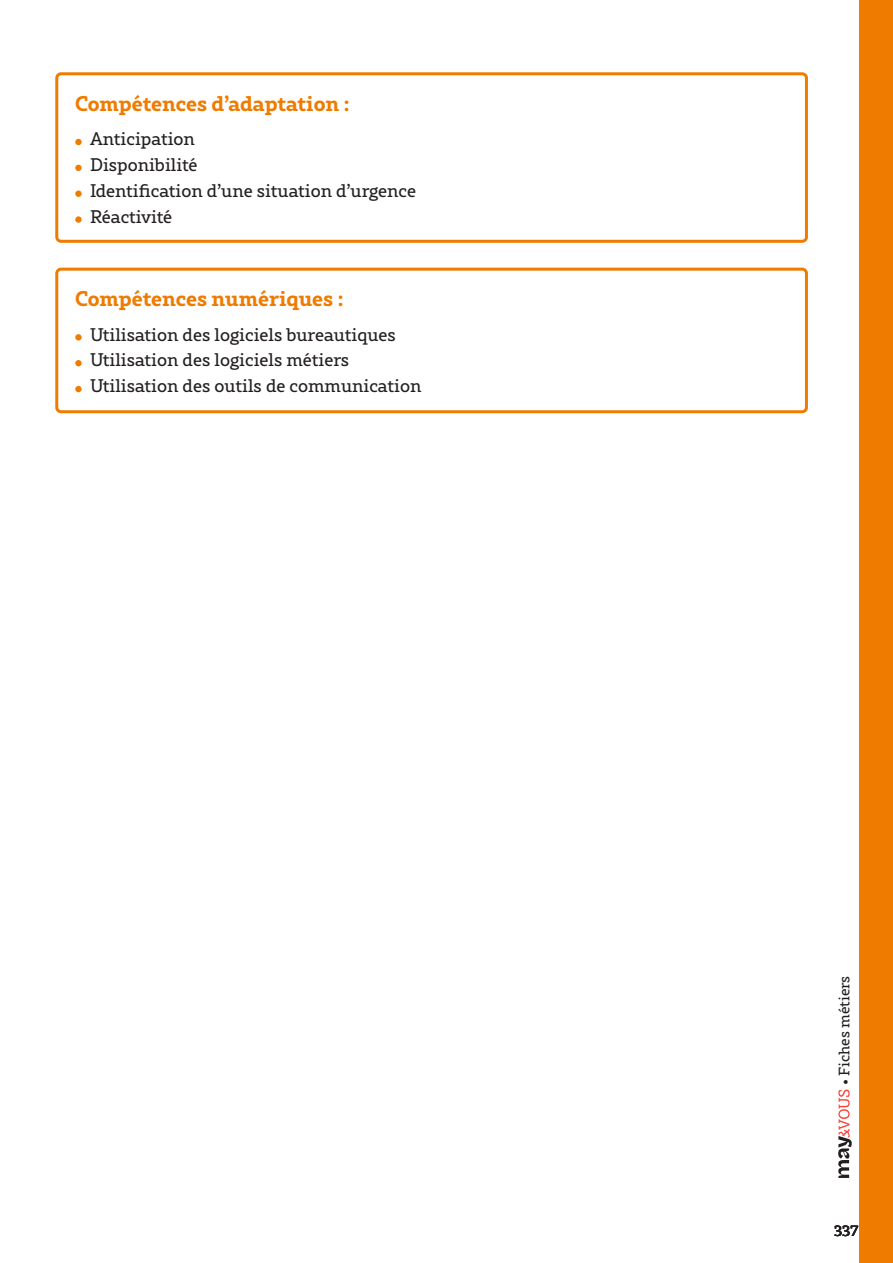
<style>
.page{position:relative;width:893px;height:1263px;background:#fff}
.page>*{position:absolute;margin:0;border:0;box-sizing:border-box;transform-origin:0 0}
.t1{font:700 21px "Rival Slab";color:#ef7b00}
.t2{font:18px "Rival Slab";color:#231f20}
.t3{font:15px "Rival Slab";color:#231f20}
</style>
<div class="page">
<svg style="left:838px;top:1089px;width:14px;height:89px"></svg>
<div style="left:859px;top:0;width:34px;height:1263px;background:#ef7b00"></div>
<div style="left:75px;top:139px;width:7px;height:6px;background:#ef7b00;border-radius:50%"></div>
<div style="left:75px;top:165px;width:7px;height:6px;background:#ef7b00;border-radius:50%"></div>
<div style="left:75px;top:191px;width:7px;height:6px;background:#ef7b00;border-radius:50%"></div>
<svg style="left:75px;top:216px;width:7px;height:7px"></svg>
<div style="left:55px;top:72px;width:753px;height:171px;border:3px solid #ef7b00;border-radius:4px"></div>
<svg style="left:75px;top:334px;width:7px;height:7px"></svg>
<div style="left:75px;top:360px;width:7px;height:6px;background:#ef7b00;border-radius:50%"></div>
<div style="left:75px;top:386px;width:7px;height:6px;background:#ef7b00;border-radius:50%"></div>
<div style="left:55px;top:268px;width:753px;height:145px;border:3px solid #ef7b00;border-radius:4px"></div>
<p class="t1" style="left:75px;top:87px;width:276px">Compétences d’adaptation :</p>
<p class="t2" style="left:90px;top:126px;width:106px">Anticipation</p>
<p class="t2" style="left:90px;top:152px;width:109px">Disponibilité</p>
<p class="t2" style="left:90px;top:178px;width:327px">Identification d’une situation d’urgence</p>
<p class="t2" style="left:90px;top:204px;width:84px">Réactivité</p>
<p class="t1" style="left:75px;top:282px;width:270px">Compétences numériques :</p>
<p class="t2" style="left:90px;top:321px;width:307px">Utilisation des logiciels bureautiques</p>
<p class="t2" style="left:90px;top:347px;width:260px">Utilisation des logiciels métiers</p>
<p class="t2" style="left:90px;top:373px;width:333px">Utilisation des outils de communication</p>
<p class="t3" style="left:833px;top:1085px;width:111px;rotate:-90deg">• Fiches métiers</p>
<p class="t3" style="left:834px;top:1220px;width:26px">337</p>
</div>
